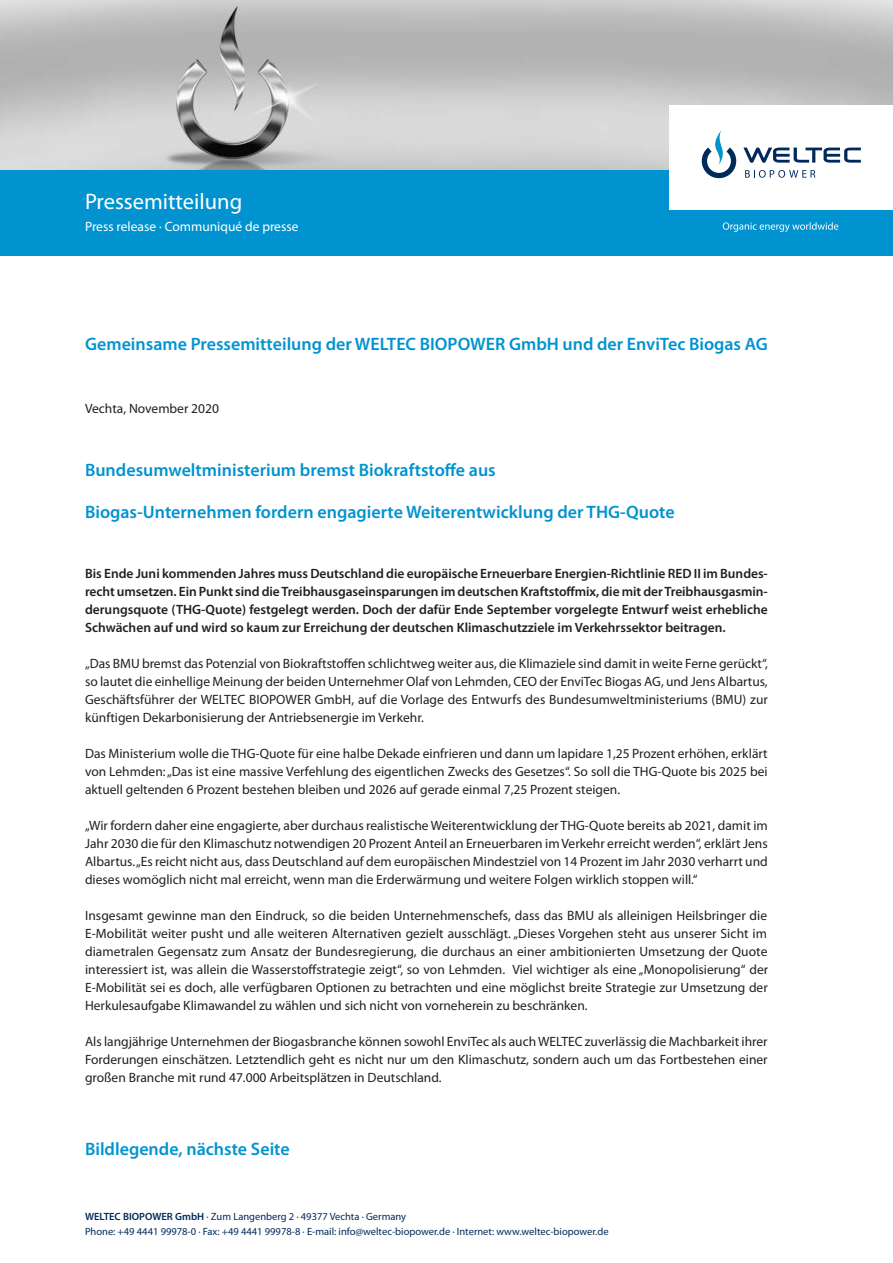
<style>
.page{position:relative;width:893px;height:1263px;background:#fff}
.page>*{position:absolute;margin:0;border:0;box-sizing:border-box;transform-origin:0 0}
.t1{font:22.5px "Myriad Pro";color:#fff}
.Copy{font:600 18px "Myriad Pro";color:#0093d0}
.t2{font:13.5px/18px "Myriad Pro";color:#231f20;text-align:justify}
.t3{font:600 13.5px/18px "Myriad Pro";color:#231f20;text-align:justify}
.t4{font:13.5px "Myriad Pro";color:#fff}
.t5{font:10.5px "Myriad Pro";color:#00295c}
.s1{font-weight:600}
</style>
<div class="page">
<img style="left:0;top:0;width:893px;height:170px">
<div style="left:0;top:170px;width:893px;height:85px;background:#0093d0"></div>
<div style="left:670px;top:106px;width:223px;height:104px;background:#fff"></div>
<svg style="left:723px;top:222px;width:115px;height:10px"></svg>
<svg style="left:702px;top:130px;width:34px;height:48px"></svg>
<svg style="left:743px;top:147px;width:118px;height:16px"></svg>
<svg style="left:745px;top:170px;width:70px;height:8px"></svg>
<p class="t1" style="left:85px;top:188px;width:159px">Pressemitteilung</p>
<p class="t4" style="left:85px;top:218px;width:215px">Press release · Communiqué de presse</p>
<p class="Copy" style="left:85px;top:332px;width:684px">Gemeinsame Pressemitteilung der WELTEC BIOPOWER GmbH und der EnviTec Biogas AG</p>
<p class="t2" style="left:85px;top:399px;width:135px">Vechta, November 2020</p>
<p class="Copy" style="left:85px;top:458px;width:412px">Bundesumweltministerium bremst Biokraftstoffe aus</p>
<p class="Copy" style="left:85px;top:500px;width:591px">Biogas-Unternehmen fordern engagierte Weiterentwicklung der THG-Quote</p>
<p class="t3" style="left:85px;top:564px;width:684px">Bis Ende Juni kommenden Jahres muss Deutschland die europäische Erneuerbare Energien-Richtlinie RED II im Bundes&shy;recht umsetzen. Ein Punkt sind die Treibhausgaseinsparungen im deutschen Kraftstoffmix, die mit der Treibhausgasmin&shy;derungsquote (THG-Quote) festgelegt werden. Doch der dafür Ende September vorgelegte Entwurf weist erhebliche Schwächen auf und wird so kaum zur Erreichung der deutschen Klimaschutzziele im Verkehrssektor beitragen.</p>
<p class="t2" style="left:85px;top:654px;width:684px">„Das BMU bremst das Potenzial von Biokraftstoffen schlichtweg weiter aus, die Klimaziele sind damit in weite Ferne gerückt“, so lautet die einhellige Meinung der beiden Unternehmer Olaf von Lehmden, CEO der EnviTec Biogas AG, und Jens Albartus, Geschäftsführer der WELTEC BIOPOWER GmbH, auf die Vorlage des Entwurfs des Bundesumweltministeriums (BMU) zur künftigen Dekarbonisierung der Antriebsenergie im Verkehr.</p>
<p class="t2" style="left:85px;top:744px;width:684px">Das Ministerium wolle die THG-Quote für eine halbe Dekade einfrieren und dann um lapidare 1,25 Prozent erhöhen, erklärt von Lehmden: „Das ist eine massive Verfehlung des eigentlichen Zwecks des Gesetzes“. So soll die THG-Quote bis 2025 bei aktuell geltenden 6 Prozent bestehen bleiben und 2026 auf gerade einmal 7,25 Prozent steigen.</p>
<p class="t2" style="left:85px;top:816px;width:684px">„Wir fordern daher eine engagierte, aber durchaus realistische Weiterentwicklung der THG-Quote bereits ab 2021, damit im Jahr 2030 die für den Klimaschutz notwendigen 20 Prozent Anteil an Erneuerbaren im Verkehr erreicht werden“, erklärt Jens Albartus. „Es reicht nicht aus, dass Deutschland auf dem europäischen Mindestziel von 14 Prozent im Jahr 2030 verharrt und dieses womöglich nicht mal erreicht, wenn man die Erderwärmung und weitere Folgen wirklich stoppen will.“</p>
<p class="t2" style="left:85px;top:906px;width:685px">Insgesamt gewinne man den Eindruck, so die beiden Unternehmenschefs, dass das BMU als alleinigen Heilsbringer die E-Mobilität weiter pusht und alle weiteren Alternativen gezielt ausschlägt. „Dieses Vorgehen steht aus unserer Sicht im diametralen Gegensatz zum Ansatz der Bundesregierung, die durchaus an einer ambitionierten Umsetzung der Quote interessiert ist, was allein die Wasserstoffstrategie zeigt“, so von Lehmden. Viel wichtiger als eine „Monopolisierung“ der E-Mobilität sei es doch, alle verfügbaren Optionen zu betrachten und eine möglichst breite Strategie zur Umsetzung der Herkulesaufgabe Klimawandel zu wählen und sich nicht von vorneherein zu beschränken.</p>
<p class="t2" style="left:85px;top:1032px;width:684px">Als langjährige Unternehmen der Biogasbranche können sowohl EnviTec als auch WELTEC zuverlässig die Machbarkeit ihrer Forderungen einschätzen. Letztendlich geht es nicht nur um den Klimaschutz, sondern auch um das Fortbestehen einer großen Branche mit rund 47.000 Arbeitsplätzen in Deutschland.</p>
<p class="Copy" style="left:85px;top:1137px;width:206px">Bildlegende, nächste Seite</p>
<p class="t5" style="left:85px;top:1210px;width:323px"><span class="s1">WELTEC BIOPOWER GmbH</span> · Zum Langenberg 2 · 49377 Vechta · Germany</p>
<p class="t5" style="left:85px;top:1225px;width:525px">Phone: +49 4441 99978-0 · Fax: +49 4441 99978-8 · E-mail: info@weltec-biopower.de · Internet: www.weltec-biopower.de</p>
</div>
